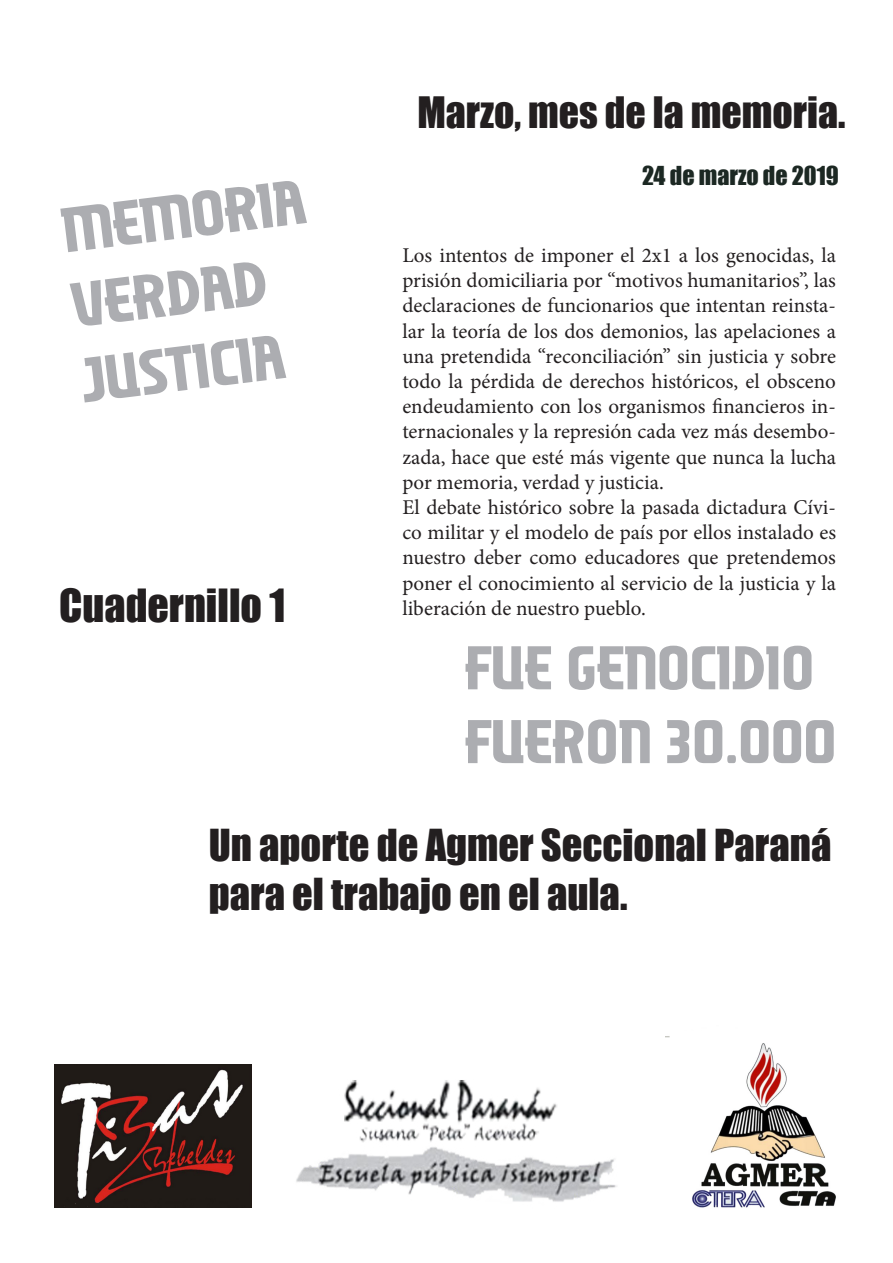
<style>
.page{position:relative;width:893px;height:1263px;background:#fff}
.page>*{position:absolute;margin:0;border:0;box-sizing:border-box;transform-origin:0 0}
.t1{font:63px "dfd Miliciana";color:#acadb1}
.t2{font:61.5px/73.8px "dfd Miliciana";color:#acadb1}
.t3{font:42px "Impact";color:#231f20}
.t4{font:40.5px/48.6px "Impact";color:#231f20}
.t5{font:39.75px "Impact";color:#231f20}
.t6{font:24px "Impact";color:#1c2823}
.t7{font:21px/25.2px "Minion Pro";color:#231f20;text-align:justify}
</style>
<div class="page">
<img style="left:54px;top:1064px;width:197px;height:143px">
<img style="left:665px;top:1036px;width:171px;height:172px">
<img style="left:296px;top:1080px;width:321px;height:122px">
<p class="t1" style="left:58px;top:197px;width:246px;rotate:-7deg">MEMORIA</p>
<p class="t1" style="left:67px;top:272px;width:198px;rotate:-7deg">VERDAD</p>
<p class="t1" style="left:77px;top:347px;width:206px;rotate:-7deg">JUSTICIA</p>
<p class="t3" style="left:59px;top:573px;width:228px">Cuadernillo 1</p>
<p class="t5" style="left:417px;top:81px;width:430px">Marzo, mes de la memoria.</p>
<p class="t6" style="left:642px;top:157px;width:198px">24 de marzo de 2019</p>
<p class="t7" style="left:402px;top:243px;width:435px">Los intentos de imponer el 2x1 a los genocidas, la prisión domiciliaria por “motivos humanitarios”, las declaraciones de funcionarios que intentan reinsta&shy;lar la teoría de los dos demonios, las apelaciones a una pretendida “reconciliación” sin justicia y sobre todo la pérdida de derechos históricos, el obsceno endeudamiento con los organismos financieros in&shy;ternacionales y la represión cada vez más desembo&shy;zada, hace que esté más vigente que nunca la lucha por memoria, verdad y justicia.</p>
<p class="t7" style="left:402px;top:495px;width:435px">El debate histórico sobre la pasada dictadura Cívi&shy;co militar y el modelo de país por ellos instalado es nuestro deber como educadores que pretendemos poner el conocimiento al servicio de la justicia y la liberación de nuestro pueblo.</p>
<p class="t2" style="left:465px;top:630px;width:373px">FUE GENOCIDIO<br>FUERON 30.000</p>
<p class="t4" style="left:209px;top:820px;width:624px">Un aporte de Agmer Seccional Paraná para el trabajo en el aula.</p>
</div>
